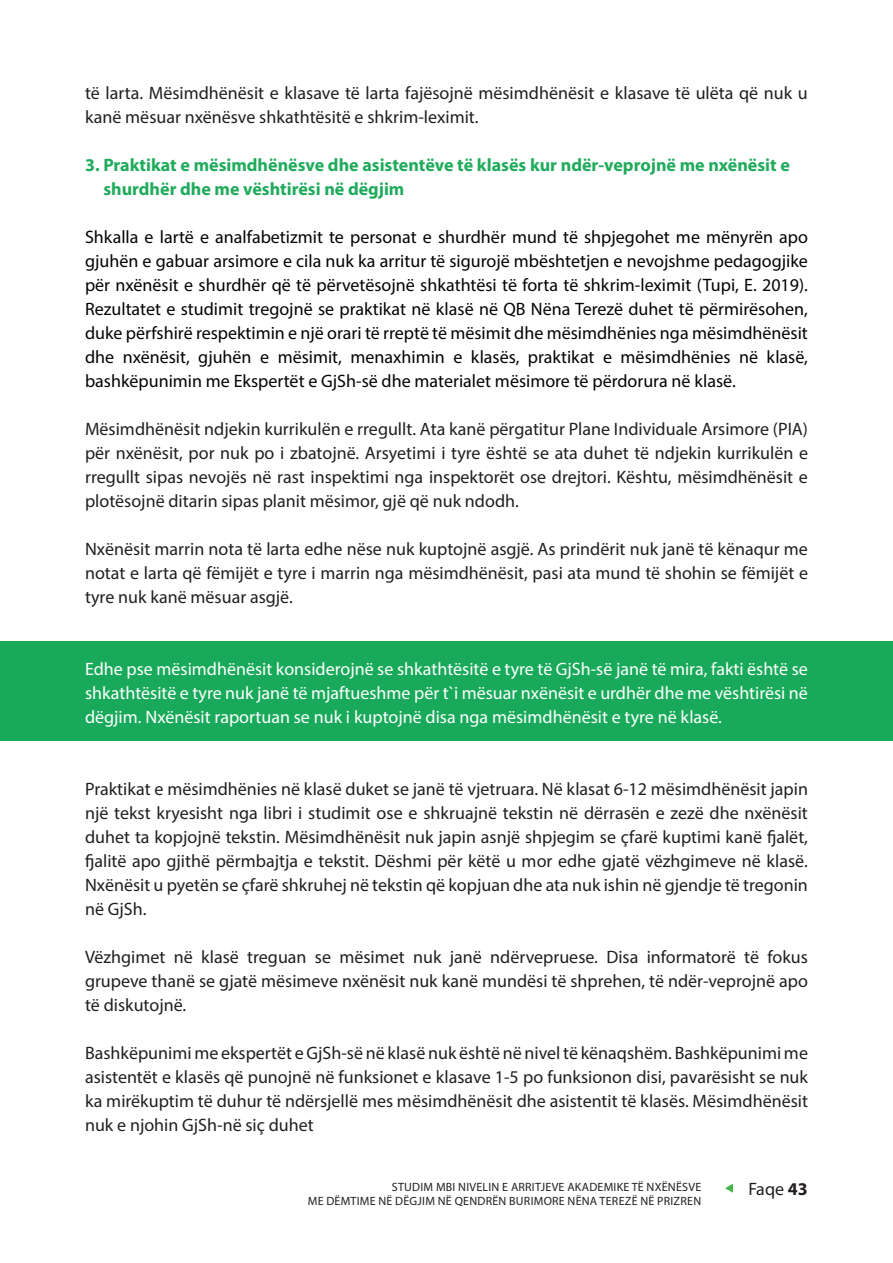
<style>
.page{position:relative;width:893px;height:1263px;background:#fff}
.page>*{position:absolute;margin:0;border:0;box-sizing:border-box;transform-origin:0 0}
.t1{font:18px/24px "Myriad Pro";color:#231f20;text-align:justify}
.t2{font:18px/24px "Myriad Pro";color:#040503;text-align:justify}
.t3{font:18px/24px "Myriad Pro";color:#fff;text-align:justify}
.t4{font:700 18px/24px "Myriad Pro";color:#20ab5c}
.t5{font:12px "Myriad Pro";letter-spacing:.02em;color:#231f20}
.s1{font-weight:700}
</style>
<div class="page">
<svg style="left:725px;top:1184px;width:8px;height:9px"></svg>
<div style="left:0;top:641px;width:893px;height:100px;background:#18aa5a"></div>
<p class="t1" style="left:85px;top:80px;width:724px">të larta. Mësimdhënësit e klasave të larta fajësojnë mësimdhënësit e klasave të ulëta që nuk u kanë mësuar nxënësve shkathtësitë e shkrim-leximit.</p>
<p class="t4" style="left:103px;top:152px;width:688px;text-indent:-18px">3. Praktikat e mësimdhënësve dhe asistentëve të klasës kur ndër-veprojnë me nxënësit e shurdhër dhe me vështirësi në dëgjim</p>
<p class="t2" style="left:85px;top:224px;width:724px">Shkalla e lartë e analfabetizmit te personat e shurdhër mund të shpjegohet me mënyrën apo gjuhën e gabuar arsimore e cila nuk ka arritur të sigurojë mbështetjen e nevojshme pedagogjike për nxënësit e shurdhër që të përvetësojnë shkathtësi të forta të shkrim-leximit (Tupi, E. 2019).<br>Rezultatet e studimit tregojnë se praktikat në klasë në QB Nëna Terezë duhet të përmirësohen, duke përfshirë respektimin e një orari të rreptë të mësimit dhe mësimdhënies nga mësimdhënësit dhe nxënësit, gjuhën e mësimit, menaxhimin e klasës, praktikat e mësimdhënies në klasë, bashkëpunimin me Ekspertët e GjSh-së dhe materialet mësimore të përdorura në klasë.</p>
<p class="t1" style="left:85px;top:416px;width:724px">Mësimdhënësit ndjekin kurrikulën e rregullt. Ata kanë përgatitur Plane Individuale Arsimore (PIA) për nxënësit, por nuk po i zbatojnë. Arsyetimi i tyre është se ata duhet të ndjekin kurrikulën e rregullt sipas nevojës në rast inspektimi nga inspektorët ose drejtori. Kështu, mësimdhënësit e plotësojnë ditarin sipas planit mësimor, gjë që nuk ndodh.</p>
<p class="t1" style="left:85px;top:536px;width:724px">Nxënësit marrin nota të larta edhe nëse nuk kuptojnë asgjë. As prindërit nuk janë të kënaqur me notat e larta që fëmijët e tyre i marrin nga mësimdhënësit, pasi ata mund të shohin se fëmijët e tyre nuk kanë mësuar asgjë.</p>
<p class="t3" style="left:85px;top:656px;width:724px">Edhe pse mësimdhënësit konsiderojnë se shkathtësitë e tyre të GjSh-së janë të mira, fakti është se shkathtësitë e tyre nuk janë të mjaftueshme për t`i mësuar nxënësit e urdhër dhe me vështirësi në dëgjim. Nxënësit raportuan se nuk i kuptojnë disa nga mësimdhënësit e tyre në klasë.</p>
<p class="t1" style="left:85px;top:776px;width:724px">Praktikat e mësimdhënies në klasë duket se janë të vjetruara. Në klasat 6-12 mësimdhënësit japin një tekst kryesisht nga libri i studimit ose e shkruajnë tekstin në dërrasën e zezë dhe nxënësit duhet ta kopjojnë tekstin. Mësimdhënësit nuk japin asnjë shpjegim se çfarë kuptimi kanë fjalët, fjalitë apo gjithë përmbajtja e tekstit. Dëshmi për këtë u mor edhe gjatë vëzhgimeve në klasë.<br>Nxënësit u pyetën se çfarë shkruhej në tekstin që kopjuan dhe ata nuk ishin në gjendje të tregonin në GjSh.</p>
<p class="t1" style="left:85px;top:944px;width:724px">Vëzhgimet në klasë treguan se mësimet nuk janë ndërvepruese. Disa informatorë të fokus grupeve thanë se gjatë mësimeve nxënësit nuk kanë mundësi të shprehen, të ndër-veprojnë apo të diskutojnë.</p>
<p class="t1" style="left:85px;top:1040px;width:724px">Bashkëpunimi me ekspertët e GjSh-së në klasë nuk është në nivel të kënaqshëm. Bashkëpunimi me asistentët e klasës që punojnë në funksionet e klasave 1-5 po funksionon disi, pavarësisht se nuk ka mirëkuptim të duhur të ndërsjellë mes mësimdhënësit dhe asistentit të klasës. Mësimdhënësit nuk e njohin GjSh-në siç duhet</p>
<p class="t5" style="left:392px;top:1179px;width:311px">STUDIM MBI NIVELIN E ARRITJEVE AKADEMIKE TË NXËNËSVE</p>
<p class="t1" style="left:748px;top:1177px;width:61px">Faqe <span class="s1">43</span></p>
<p class="t5" style="left:308px;top:1194px;width:395px">ME DËMTIME NË DËGJIM NË QENDRËN BURIMORE NËNA TEREZË NË PRIZREN</p>
</div>
